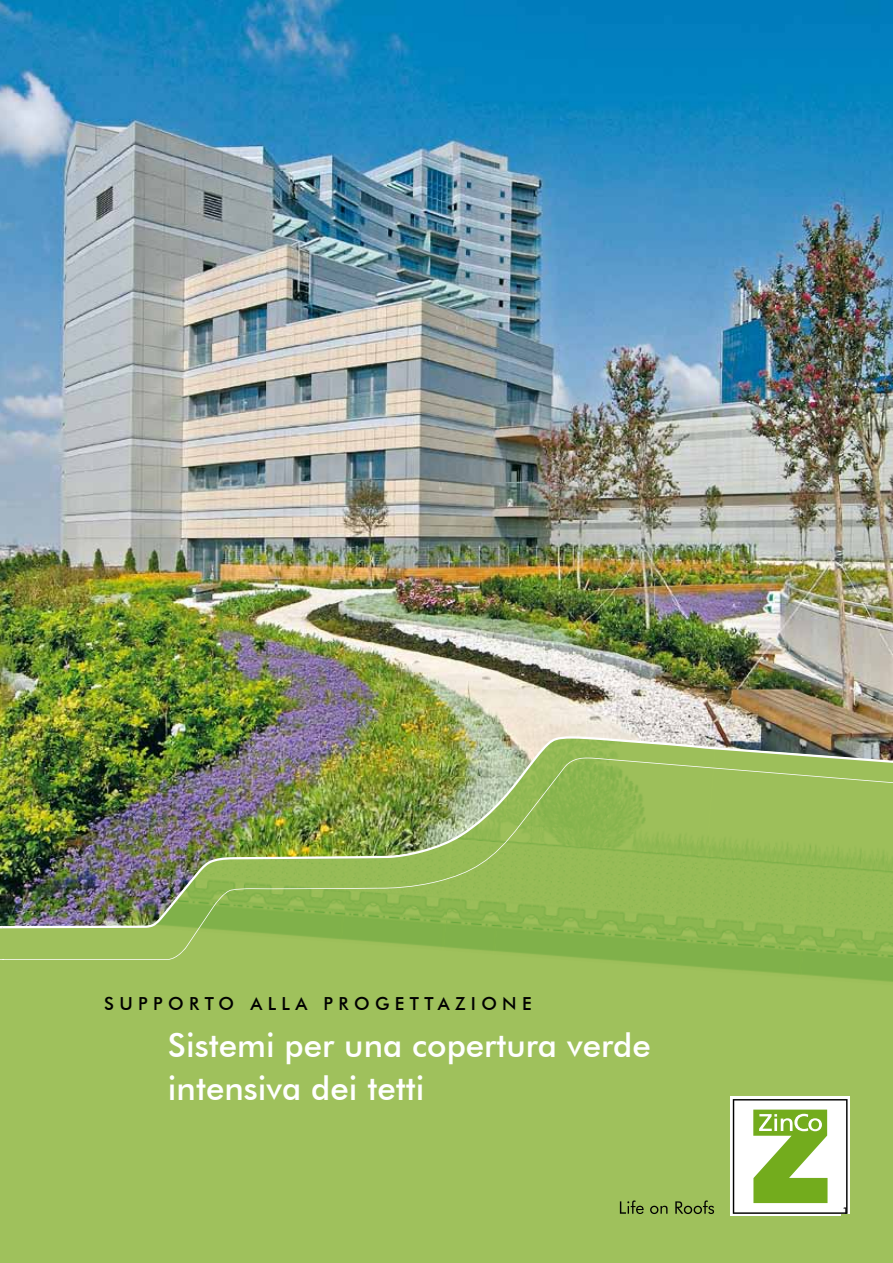
<style>
.page{position:relative;width:893px;height:1263px;background:#fff}
.page>*{position:absolute;margin:0;border:0;box-sizing:border-box;transform-origin:0 0}
.t1{font:500 33px/43.5px "Futura BT";color:#fff}
.t2{font:500 18px "Futura BT";letter-spacing:.3em;color:#000}
.t3{font:13.5px "Futura BT";color:#000}
</style>
<div class="page">
<img style="left:0;top:0;width:893px;height:736px">
<div style="left:4px;top:960px;width:889px;height:303px;background:#9fc15c"></div>
<img style="left:495px;top:960px;width:306px;height:18px">
<img style="left:801px;top:960px;width:92px;height:25px">
<img style="left:4px;top:736px;width:889px;height:22px">
<img style="left:4px;top:758px;width:889px;height:202px">
<svg style="left:0;top:736px;width:4px;height:527px;background:#88a64a"></svg>
<svg style="left:730px;top:1096px;width:120px;height:120px"></svg>
<svg style="left:733px;top:1099px;width:114px;height:115px"></svg>
<svg style="left:620px;top:1200px;width:24px;height:14px"></svg>
<svg style="left:650px;top:1206px;width:17px;height:8px"></svg>
<svg style="left:675px;top:1200px;width:39px;height:14px"></svg>
<div style="left:842px;top:1214px;width:15px;height:5px;background:#9fc15c"></div>
<p class="t2" style="left:104px;top:993px;width:429px">SUPPORTO ALLA PROGETTAZIONE</p>
<p class="t1" style="left:168px;top:1023px;width:484px">Sistemi per una copertura verde intensiva dei tetti</p>
<p class="t3" style="left:842px;top:1204px;width:9px">1</p>
</div>
